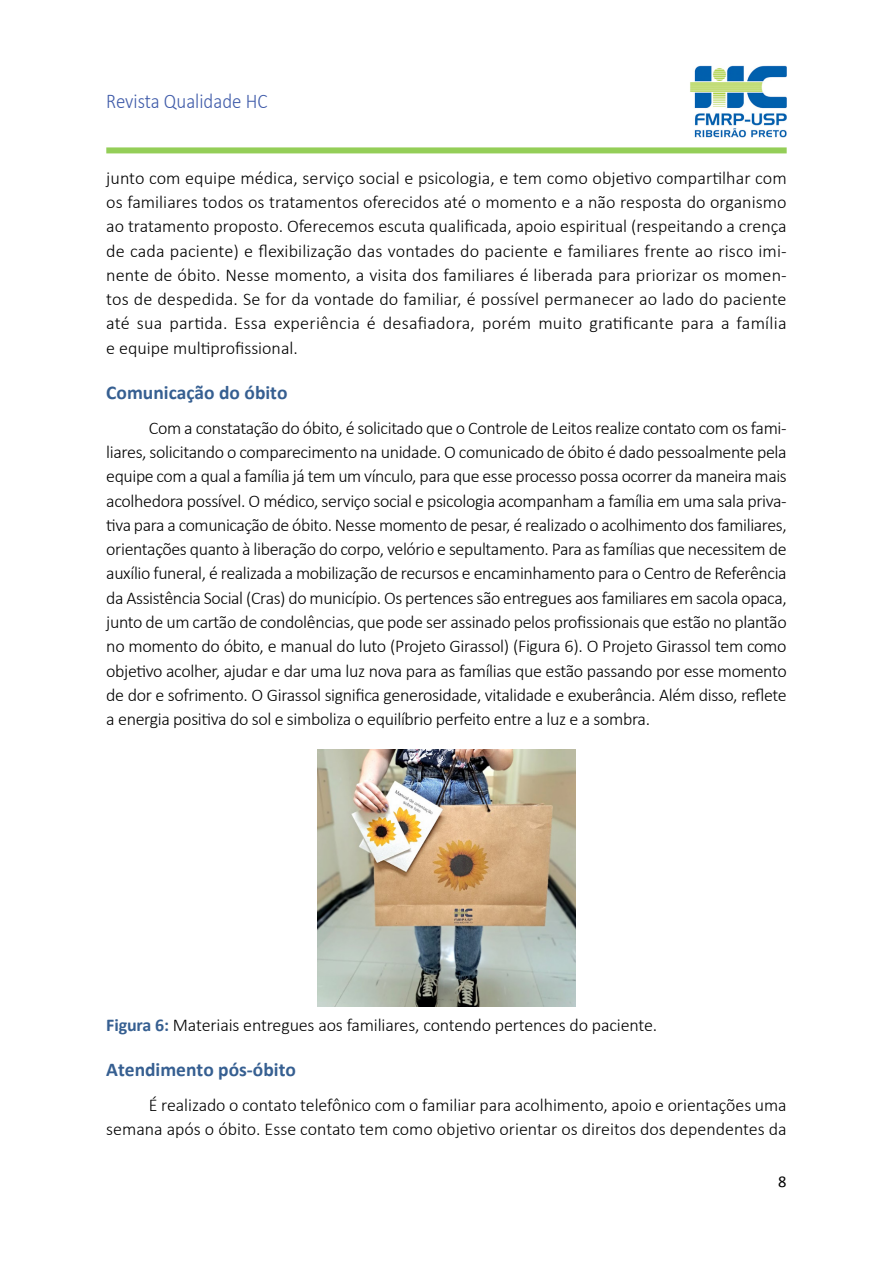
<style>
.page{position:relative;width:893px;height:1263px;background:#fff}
.page>*{position:absolute;margin:0;border:0;box-sizing:border-box;transform-origin:0 0}
.t1{font:300 21px "Calibri";color:#3f5ba9;scale:.9 1}
.t2{font:700 19.5px "Calibri";color:#365f91}
.t3{font:300 18px/24.3px "Calibri";letter-spacing:-.01em;color:#000;text-align:justify}
.t4{font:16.5px "Calibri";color:#000}
.s1{font-weight:700;color:#365f91}
</style>
<div class="page">
<img style="left:690px;top:65px;width:97px;height:73px">
<div style="left:106px;top:147px;width:681px;height:6px;background:#94ce58"></div>
<img style="left:317px;top:749px;width:259px;height:258px">
<p class="t1" style="left:106px;top:88px;width:181px">Revista Qualidade HC</p>
<p class="t3" style="left:106px;top:165px;width:682px">junto com equipe médica, serviço social e psicologia, e tem como objetivo compartilhar com os familiares todos os tratamentos oferecidos até o momento e a não resposta do organismo ao tratamento proposto. Oferecemos escuta qualificada, apoio espiritual (respeitando a crença de cada paciente) e flexibilização das vontades do paciente e familiares frente ao risco imi&shy;nente de óbito. Nesse momento, a visita dos familiares é liberada para priorizar os momen&shy;tos de despedida. Se for da vontade do familiar, é possível permanecer ao lado do paciente até sua partida. Essa experiência é desafiadora, porém muito gratificante para a família e equipe multiprofissional.</p>
<p class="t2" style="left:106px;top:380px;width:183px">Comunicação do óbito</p>
<p class="t3" style="left:106px;top:415px;width:682px;text-indent:43px">Com a constatação do óbito, é solicitado que o Controle de Leitos realize contato com os fami&shy;liares, solicitando o comparecimento na unidade. O comunicado de óbito é dado pessoalmente pela equipe com a qual a família já tem um vínculo, para que esse processo possa ocorrer da maneira mais acolhedora possível. O médico, serviço social e psicologia acompanham a família em uma sala priva&shy;tiva para a comunicação de óbito. Nesse momento de pesar, é realizado o acolhimento dos familiares, orientações quanto à liberação do corpo, velório e sepultamento. Para as famílias que necessitem de auxílio funeral, é realizada a mobilização de recursos e encaminhamento para o Centro de Referência da Assistência Social (Cras) do município. Os pertences são entregues aos familiares em sacola opaca, junto de um cartão de condolências, que pode ser assinado pelos profissionais que estão no plantão no momento do óbito, e manual do luto (Projeto Girassol) (Figura 6). O Projeto Girassol tem como objetivo acolher, ajudar e dar uma luz nova para as famílias que estão passando por esse momento de dor e sofrimento. O Girassol significa generosidade, vitalidade e exuberância. Além disso, reflete a energia positiva do sol e simboliza o equilíbrio perfeito entre a luz e a sombra.</p>
<p class="t3" style="left:106px;top:1012px;width:552px"><span class="s1">Figura 6:</span> Materiais entregues aos familiares, contendo pertences do paciente.</p>
<p class="t2" style="left:106px;top:1057px;width:191px">Atendimento pós-óbito</p>
<p class="t3" style="left:106px;top:1092px;width:682px;text-align:right">É realizado o contato telefônico com o familiar para acolhimento, apoio e orientações uma semana após o óbito. Esse contato tem como objetivo orientar os direitos dos dependentes da</p>
<p class="t4" style="left:778px;top:1171px;width:10px">8</p>
</div>
